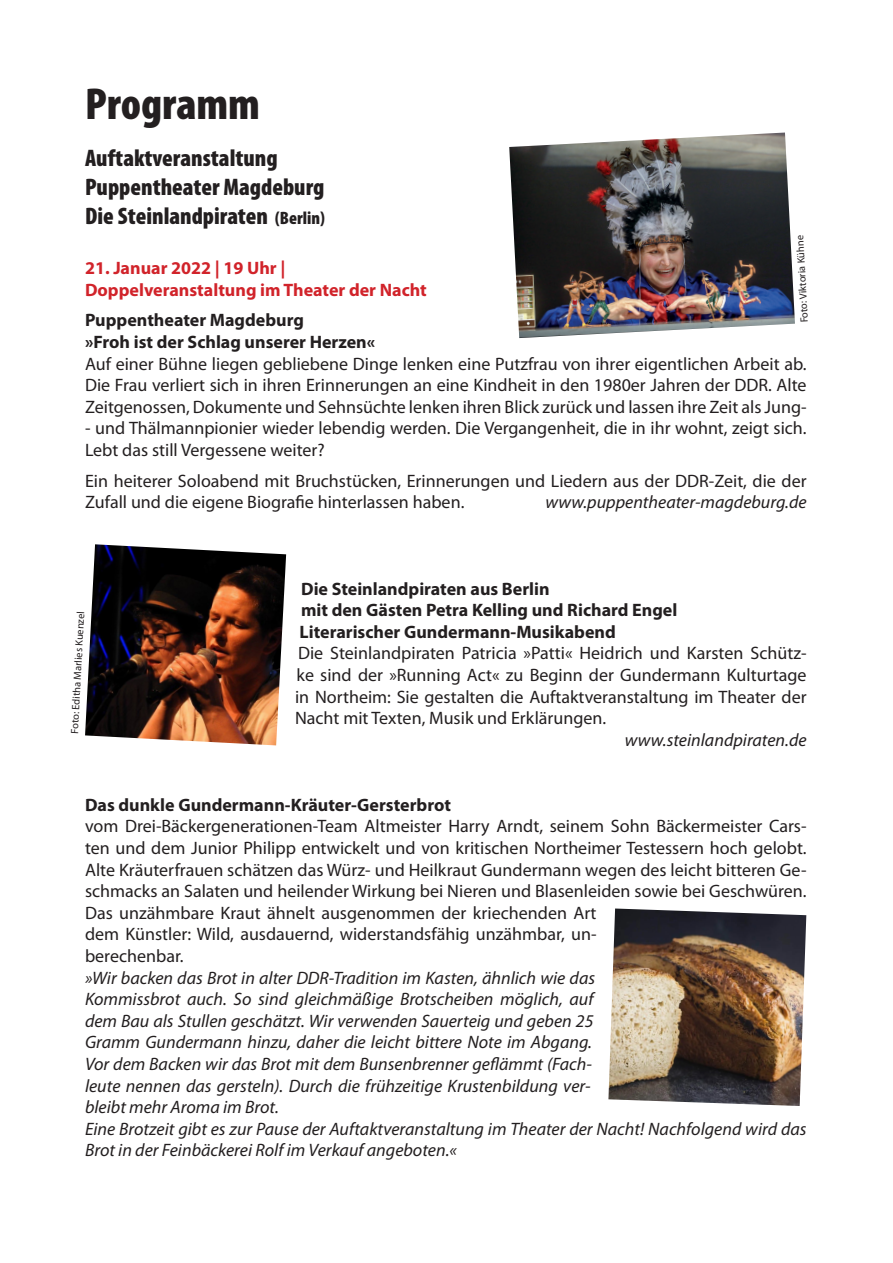
<style>
.page{position:relative;width:893px;height:1263px;background:#fff}
.page>*{position:absolute;margin:0;border:0;box-sizing:border-box;transform-origin:0 0}
.t1{font:900 condensed 45px "Myriad Pro";color:#231f20}
.Head{font:900 condensed 24px "Myriad Pro";color:#231f20}
.Text{font:18px/21.6px "Myriad Pro";color:#231f20}
.Text-2{font:italic 18px/21.6px "Myriad Pro";color:#231f20}
.t2{font:700 18px "Myriad Pro";color:#231f20}
.t3{font:700 18px "Myriad Pro";color:#d1232a}
.Head-2{font:10.5px "Myriad Pro";color:#231f20}
.s1{font-size:18px}
</style>
<div class="page">
<img style="left:509px;top:133px;width:286px;height:205px">
<img style="left:85px;top:544px;width:201px;height:201px">
<img style="left:608px;top:908px;width:198px;height:198px">
<p class="t1" style="left:85px;top:75px;width:177px">Programm</p>
<p class="Head" style="left:85px;top:143px;width:194px">Auftaktveranstaltung</p>
<p class="Head" style="left:85px;top:172px;width:241px">Puppentheater Magdeburg</p>
<p class="Head" style="left:85px;top:200px;width:241px">Die Steinlandpiraten <span class="s1">(Berlin)</span></p>
<p class="t3" style="left:85px;top:256px;width:202px">21. Januar 2022 | 19 Uhr |</p>
<p class="t3" style="left:85px;top:278px;width:343px">Doppelveranstaltung im Theater der Nacht</p>
<p class="t2" style="left:85px;top:309px;width:220px">Puppentheater Magdeburg</p>
<p class="t2" style="left:85px;top:330px;width:292px">»Froh ist der Schlag unserer Herzen«</p>
<p class="Text" style="left:85px;top:352px;width:723px;text-align:justify">Auf einer Bühne liegen gebliebene Dinge lenken eine Putzfrau von ihrer eigentlichen Arbeit ab.<br>Die Frau verliert sich in ihren Erinnerungen an eine Kindheit in den 1980er Jahren der DDR. Alte Zeitgenossen, Dokumente und Sehnsüchte lenken ihren Blick zurück und lassen ihre Zeit als Jung-</p>
<p class="Text" style="left:85px;top:417px;width:723px">- und Thälmannpionier wieder lebendig werden. Die Vergangenheit, die in ihr wohnt, zeigt sich.<br>Lebt das still Vergessene weiter?</p>
<p class="Text" style="left:85px;top:469px;width:723px">Ein heiterer Soloabend mit Bruchstücken, Erinnerungen und Liedern aus der DDR-Zeit, die der<br>Zufall und die eigene Biografie hinterlassen haben.</p>
<p class="Head-2" style="left:798px;top:323px;width:89px;rotate:-93deg">Foto: Viktoria Kühne</p>
<p class="Text-2" style="left:545px;top:491px;width:263px">www.puppentheater-magdeburg.de</p>
<p class="Head-2" style="left:68px;top:733px;width:124px;rotate:-87deg">Foto: Editha Marlies Kuenzel</p>
<p class="t2" style="left:301px;top:577px;width:250px">Die Steinlandpiraten aus Berlin</p>
<p class="t2" style="left:301px;top:598px;width:378px">mit den Gästen Petra Kelling und Richard Engel</p>
<p class="t2" style="left:300px;top:620px;width:318px">Literarischer Gundermann-Musikabend</p>
<p class="Text" style="left:295px;top:642px;width:513px;text-align:justify">Die Steinlandpiraten Patricia »Patti« Heidrich und Karsten Schütz&shy;ke sind der »Running Act« zu Beginn der Gundermann Kulturtage in Northeim: Sie gestalten die Auftaktveranstaltung im Theater der Nacht mit Texten, Musik und Erklärungen.</p>
<p class="Text-2" style="left:625px;top:729px;width:183px">www.steinlandpiraten.de</p>
<p class="t2" style="left:85px;top:793px;width:367px">Das dunkle Gundermann-Kräuter-Gersterbrot</p>
<p class="Text" style="left:85px;top:815px;width:723px">vom Drei-Bäckergenerationen-Team Altmeister Harry Arndt, seinem Sohn Bäckermeister Cars&shy;ten und dem Junior Philipp entwickelt und von kritischen Northeimer Testessern hoch gelobt.<br>Alte Kräuterfrauen schätzen das Würz- und Heilkraut Gundermann wegen des leicht bitteren Ge&shy;schmacks an Salaten und heilender Wirkung bei Nieren und Blasenleiden sowie bei Geschwüren.<br>Das unzähmbare Kraut ähnelt ausgenommen der kriechenden Art<br>dem Künstler: Wild, ausdauernd, widerstandsfähig unzähmbar, un-<br>berechenbar.</p>
<p class="Text-2" style="left:85px;top:966px;width:512px">»Wir backen das Brot in alter DDR-Tradition im Kasten, ähnlich wie das Kommissbrot auch. So sind gleichmäßige Brotscheiben möglich, auf dem Bau als Stullen geschätzt. Wir verwenden Sauerteig und geben 25<br>Gramm Gundermann hinzu, daher die leicht bittere Note im Abgang.<br>Vor dem Backen wir das Brot mit dem Bunsenbrenner geflämmt (Fach&shy;leute nennen das gersteln). Durch die frühzeitige Krustenbildung ver&shy;bleibt mehr Aroma im Brot.</p>
<p class="Text-2" style="left:85px;top:1117px;width:723px">Eine Brotzeit gibt es zur Pause der Auftaktveranstaltung im Theater der Nacht! Nachfolgend wird das<br>Brot in der Feinbäckerei Rolf im Verkauf angeboten.«</p>
</div>
